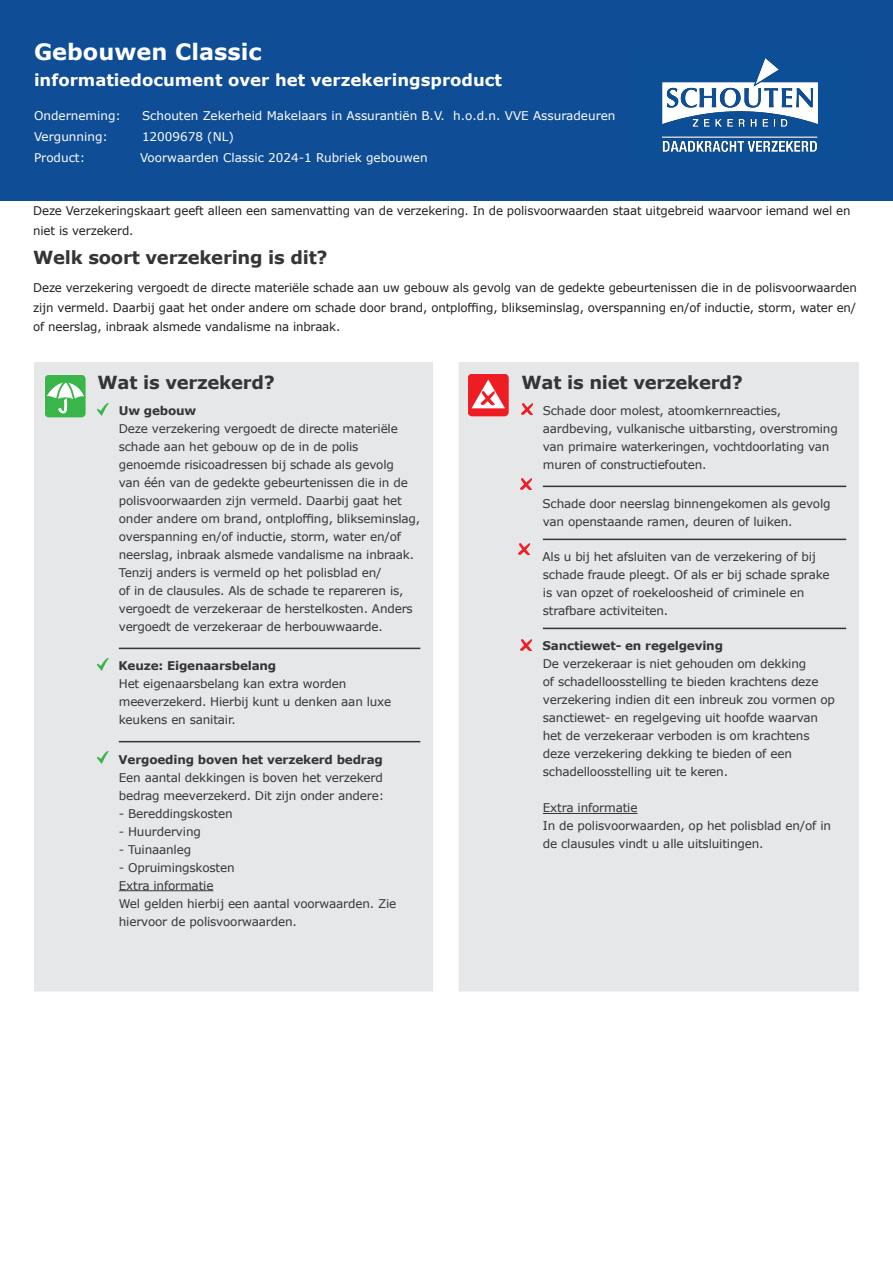
<style>
.page{position:relative;width:893px;height:1263px;background:#fff}
.page>*{position:absolute;margin:0;border:0;box-sizing:border-box;transform-origin:0 0}
.t1{font:700 22.5px "Verdana";color:#fff}
.t2{font:700 18px "Verdana";letter-spacing:-.015em;color:#363536}
.t3{font:700 16.5px "Verdana";color:#fff}
.t4{font:12px/18px "Verdana";letter-spacing:-.015em;color:#363536}
.t5{font:12px/19.5px "Verdana";letter-spacing:-.01em;color:#231f20}
.t6{font:12px "Verdana";color:#fff}
.t7{font:700 12px "Verdana";letter-spacing:-.015em;color:#363536}
</style>
<div class="page">
<div style="left:0;top:0;width:893px;height:200px;background:#0f4d96"></div>
<div style="left:34px;top:362px;width:825px;height:629px;background:#e6e7e9"></div>
<svg style="left:45px;top:375px;width:41px;height:42px"></svg>
<hr style="left:119px;top:648px;width:301px;height:1px;background:#363536">
<hr style="left:119px;top:741px;width:301px;height:1px;background:#363536">
<hr style="left:119px;top:890px;width:94px;height:1px;background:#363536">
<svg style="left:98px;top:403px;width:10px;height:12px"></svg>
<svg style="left:98px;top:658px;width:10px;height:12px"></svg>
<svg style="left:98px;top:752px;width:10px;height:12px"></svg>
<hr style="left:543px;top:486px;width:303px;height:1px;background:#363536">
<hr style="left:543px;top:539px;width:303px;height:1px;background:#363536">
<hr style="left:543px;top:628px;width:303px;height:1px;background:#363536">
<hr style="left:543px;top:813px;width:94px;height:1px;background:#363536">
<svg style="left:522px;top:403px;width:10px;height:11px"></svg>
<svg style="left:468px;top:374px;width:41px;height:42px"></svg>
<svg style="left:521px;top:479px;width:11px;height:11px"></svg>
<svg style="left:519px;top:544px;width:10px;height:11px"></svg>
<svg style="left:521px;top:639px;width:10px;height:11px"></svg>
<img style="left:662px;top:82px;width:154px;height:70px">
<img style="left:663px;top:58px;width:155px;height:93px">
<h1 class="t1" style="left:34px;top:36px;width:229px">Gebouwen Classic</h1>
<h3 class="t3" style="left:34px;top:68px;width:470px">informatiedocument over het verzekeringsproduct</h3>
<p class="t6" style="left:34px;top:107px;width:89px">Onderneming:</p>
<p class="t6" style="left:142px;top:107px;width:475px">Schouten Zekerheid Makelaars in Assurantiën B.V. h.o.d.n. VVE Assuradeuren</p>
<p class="t6" style="left:34px;top:128px;width:75px">Vergunning:</p>
<p class="t6" style="left:142px;top:128px;width:93px">12009678 (NL)</p>
<p class="t6" style="left:34px;top:149px;width:53px">Product:</p>
<p class="t6" style="left:140px;top:149px;width:289px">Voorwaarden Classic 2024-1 Rubriek gebouwen</p>
<p class="t5" style="left:33px;top:201px;width:819px">Deze Verzekeringskaart geeft alleen een samenvatting van de verzekering. In de polisvoorwaarden staat uitgebreid waarvoor iemand wel en niet is verzekerd.</p>
<h2 class="t2" style="left:33px;top:245px;width:296px">Welk soort verzekering is dit?</h2>
<p class="t5" style="left:33px;top:278px;width:825px;text-align:justify">Deze verzekering vergoedt de directe materiële schade aan uw gebouw als gevolg van de gedekte gebeurtenissen die in de polisvoorwaarden zijn vermeld. Daarbij gaat het onder andere om schade door brand, ontploffing, blikseminslag, overspanning en/of inductie, storm, water en/ of neerslag, inbraak alsmede vandalisme na inbraak.</p>
<h2 class="t2" style="left:98px;top:369px;width:179px">Wat is verzekerd?</h2>
<p class="t7" style="left:119px;top:402px;width:79px">Uw gebouw</p>
<p class="t4" style="left:119px;top:420px;width:303px">Deze verzekering vergoedt de directe materiële schade aan het gebouw op de in de polis genoemde risicoadressen bij schade als gevolg<br>van één van de gedekte gebeurtenissen die in de polisvoorwaarden zijn vermeld. Daarbij gaat het onder andere om brand, ontploffing, blikseminslag, overspanning en/of inductie, storm, water en/of neerslag, inbraak alsmede vandalisme na inbraak.<br>Tenzij anders is vermeld op het polisblad en/<br>of in de clausules. Als de schade te repareren is, vergoedt de verzekeraar de herstelkosten. Anders vergoedt de verzekeraar de herbouwwaarde.</p>
<p class="t7" style="left:119px;top:657px;width:159px">Keuze: Eigenaarsbelang</p>
<p class="t4" style="left:119px;top:675px;width:274px">Het eigenaarsbelang kan extra worden meeverzekerd. Hierbij kunt u denken aan luxe keukens en sanitair.</p>
<p class="t7" style="left:119px;top:751px;width:266px">Vergoeding boven het verzekerd bedrag</p>
<p class="t4" style="left:119px;top:768px;width:267px">Een aantal dekkingen is boven het verzekerd bedrag meeverzekerd. Dit zijn onder andere:</p>
<p class="t4" style="left:119px;top:804px;width:115px">- Bereddingskosten</p>
<p class="t4" style="left:119px;top:822px;width:84px">- Huurderving</p>
<p class="t4" style="left:119px;top:840px;width:74px">- Tuinaanleg</p>
<p class="t4" style="left:119px;top:858px;width:279px">- Opruimingskosten<br>Extra informatie<br>Wel gelden hierbij een aantal voorwaarden. Zie hiervoor de polisvoorwaarden.</p>
<h2 class="t2" style="left:522px;top:369px;width:223px">Wat is niet verzekerd?</h2>
<p class="t4" style="left:543px;top:402px;width:296px">Schade door molest, atoomkernreacties, aardbeving, vulkanische uitbarsting, overstroming van primaire waterkeringen, vochtdoorlating van muren of constructiefouten.</p>
<p class="t4" style="left:543px;top:495px;width:289px">Schade door neerslag binnengekomen als gevolg van openstaande ramen, deuren of luiken.</p>
<p class="t4" style="left:543px;top:548px;width:289px">Als u bij het afsluiten van de verzekering of bij schade fraude pleegt. Of als er bij schade sprake is van opzet of roekeloosheid of criminele en strafbare activiteiten.</p>
<p class="t7" style="left:543px;top:637px;width:182px">Sanctiewet- en regelgeving</p>
<p class="t4" style="left:543px;top:655px;width:294px">De verzekeraar is niet gehouden om dekking<br>of schadelloosstelling te bieden krachtens deze verzekering indien dit een inbreuk zou vormen op sanctiewet- en regelgeving uit hoofde waarvan het de verzekeraar verboden is om krachtens deze verzekering dekking te bieden of een schadelloosstelling uit te keren.</p>
<p class="t4" style="left:543px;top:799px;width:290px">Extra informatie<br>In de polisvoorwaarden, op het polisblad en/of in de clausules vindt u alle uitsluitingen.</p>
</div>
